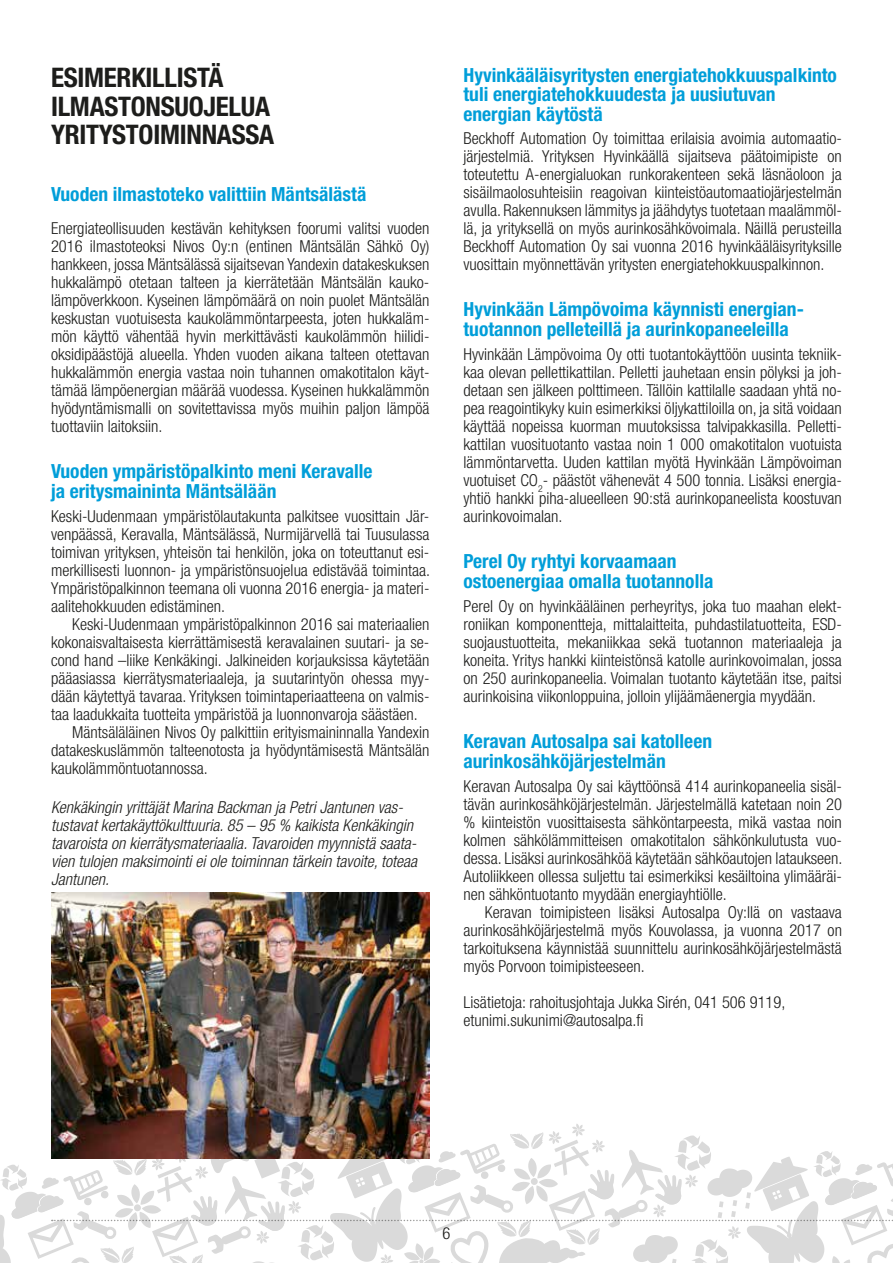
<style>
.page{position:relative;width:893px;height:1263px;background:#fff}
.page>*{position:absolute;margin:0;border:0;box-sizing:border-box;transform-origin:0 0}
.t1{font:700 condensed 27px/28.5px "Helvetica Neue LT Pro";letter-spacing:-.01em;color:#1d1d1b}
.t2{font:700 condensed 19.5px/19.5px "Helvetica Neue LT Pro";color:#009ed9}
.t3{font:300 condensed 16.5px/18px "Helvetica Neue LT Pro";color:#1d1d1b;text-align:justify}
.t4{font:italic 300 condensed 16.5px/18px "Helvetica Neue LT Pro";color:#1d1d1b}
</style>
<div class="page">
<svg style="left:0;top:1123px;width:893px;height:140px"></svg>
<img style="left:51px;top:892px;width:378px;height:267px">
<h1 class="t1" style="left:51px;top:63px;width:225px">ESIMERKILLISTÄ<br>ILMASTONSUOJELUA<br>YRITYSTOIMINNASSA</h1>
<p class="t2" style="left:51px;top:184px;width:317px">Vuoden ilmastoteko valittiin Mäntsälästä</p>
<p class="t3" style="left:51px;top:219px;width:380px">Energiateollisuuden kestävän kehityksen foorumi valitsi vuoden 2016 ilmastoteoksi Nivos Oy:n (entinen Mäntsälän Sähkö Oy) hankkeen, jossa Mäntsälässä sijaitsevan Yandexin datakeskuksen hukkalämpö otetaan talteen ja kierrätetään Mäntsälän kauko&shy;lämpöverkkoon. Kyseinen lämpömäärä on noin puolet Mäntsälän keskustan vuotuisesta kaukolämmöntarpeesta, joten hukkaläm&shy;mön käyttö vähentää hyvin merkittävästi kaukolämmön hiilidi&shy;oksidipäästöjä alueella. Yhden vuoden aikana talteen otettavan hukkalämmön energia vastaa noin tuhannen omakotitalon käyt&shy;tämää lämpöenergian määrää vuodessa. Kyseinen hukkalämmön hyödyntämismalli on sovitettavissa myös muihin paljon lämpöä tuottaviin laitoksiin.</p>
<p class="t2" style="left:51px;top:461px;width:323px">Vuoden ympäristöpalkinto meni Keravalle ja eritysmaininta Mäntsälään</p>
<p class="t3" style="left:51px;top:507px;width:381px">Keski-Uudenmaan ympäristölautakunta palkitsee vuosittain Jär&shy;venpäässä, Keravalla, Mäntsälässä, Nurmijärvellä tai Tuusulassa toimivan yrityksen, yhteisön tai henkilön, joka on toteuttanut esi&shy;merkillisesti luonnon- ja ympäristönsuojelua edistävää toimintaa.<br>Ympäristöpalkinnon teemana oli vuonna 2016 energia- ja materi&shy;aalitehokkuuden edistäminen.</p>
<p class="t3" style="left:72px;top:615px;width:359px">Keski-Uudenmaan ympäristöpalkinnon 2016 sai materiaalien</p>
<p class="t3" style="left:51px;top:633px;width:380px">kokonaisvaltaisesta kierrättämisestä keravalainen suutari- ja se-</p>
<p class="t3" style="left:51px;top:651px;width:380px">cond hand –liike Kenkäkingi. Jalkineiden korjauksissa käytetään</p>
<p class="t3" style="left:51px;top:669px;width:380px">pääasiassa kierrätysmateriaaleja, ja suutarintyön ohessa myy-</p>
<p class="t3" style="left:51px;top:687px;width:380px">dään käytettyä tavaraa. Yrityksen toimintaperiaatteena on valmis-</p>
<p class="t3" style="left:51px;top:705px;width:368px">taa laadukkaita tuotteita ympäristöä ja luonnonvaroja säästäen.</p>
<p class="t3" style="left:72px;top:723px;width:359px">Mäntsäläläinen Nivos Oy palkittiin erityismaininnalla Yandexin</p>
<p class="t3" style="left:51px;top:741px;width:380px">datakeskuslämmön talteenotosta ja hyödyntämisestä Mäntsälän</p>
<p class="t3" style="left:51px;top:759px;width:158px">kaukolämmöntuotannossa.</p>
<p class="t4" style="left:51px;top:798px;width:368px">Kenkäkingin yrittäjät Marina Backman ja Petri Jantunen vas&shy;tustavat kertakäyttökulttuuria. 85 – 95 % kaikista Kenkäkingin tavaroista on kierrätysmateriaalia. Tavaroiden myynnistä saata&shy;vien tulojen maksimointi ei ole toiminnan tärkein tavoite, toteaa Jantunen.</p>
<p class="t2" style="left:463px;top:65px;width:375px">Hyvinkääläisyritysten energiatehokkuuspalkinto tuli energiatehokkuudesta ja uusiutuvan energian käytöstä</p>
<p class="t3" style="left:463px;top:129px;width:380px">Beckhoff Automation Oy toimittaa erilaisia avoimia automaatio&shy;järjestelmiä. Yrityksen Hyvinkäällä sijaitseva päätoimipiste on toteutettu A-energialuokan runkorakenteen sekä läsnäoloon ja sisäilmaolosuhteisiin reagoivan kiinteistöautomaatiojärjestelmän avulla. Rakennuksen lämmitys ja jäähdytys tuotetaan maalämmöl&shy;lä, ja yrityksellä on myös aurinkosähkövoimala. Näillä perusteilla Beckhoff Automation Oy sai vuonna 2016 hyvinkääläisyrityksille vuosittain myönnettävän yritysten energiatehokkuuspalkinnon.</p>
<p class="t2" style="left:463px;top:299px;width:342px">Hyvinkään Lämpövoima käynnisti energian&shy;tuotannon pelleteillä ja aurinkopaneeleilla</p>
<p class="t3" style="left:463px;top:345px;width:380px">Hyvinkään Lämpövoima Oy otti tuotantokäyttöön uusinta tekniik&shy;kaa olevan pellettikattilan. Pelletti jauhetaan ensin pölyksi ja joh&shy;detaan sen jälkeen polttimeen. Tällöin kattilalle saadaan yhtä no&shy;pea reagointikyky kuin esimerkiksi öljykattiloilla on, ja sitä voidaan käyttää nopeissa kuorman muutoksissa talvipakkasilla. Pelletti&shy;kattilan vuosituotanto vastaa noin 1 000 omakotitalon vuotuista lämmöntarvetta. Uuden kattilan myötä Hyvinkään Lämpövoiman vuotuiset CO<sub>2</sub>- päästöt vähenevät 4 500 tonnia. Lisäksi energia&shy;yhtiö hankki piha-alueelleen 90:stä aurinkopaneelista koostuvan aurinkovoimalan.</p>
<p class="t2" style="left:463px;top:551px;width:251px">Perel Oy ryhtyi korvaamaan ostoenergiaa omalla tuotannolla</p>
<p class="t3" style="left:463px;top:597px;width:380px">Perel Oy on hyvinkääläinen perheyritys, joka tuo maahan elekt&shy;roniikan komponentteja, mittalaitteita, puhdastilatuotteita, ESD&shy;suojaustuotteita, mekaniikkaa sekä tuotannon materiaaleja ja koneita. Yritys hankki kiinteistönsä katolle aurinkovoimalan, jossa on 250 aurinkopaneelia. Voimalan tuotanto käytetään itse, paitsi aurinkoisina viikonloppuina, jolloin ylijäämäenergia myydään.</p>
<p class="t2" style="left:463px;top:731px;width:250px">Keravan Autosalpa sai katolleen aurinkosähköjärjestelmän</p>
<p class="t3" style="left:463px;top:777px;width:381px">Keravan Autosalpa Oy sai käyttöönsä 414 aurinkopaneelia sisäl&shy;tävän aurinkosähköjärjestelmän. Järjestelmällä katetaan noin 20 % kiinteistön vuosittaisesta sähköntarpeesta, mikä vastaa noin kolmen sähkölämmitteisen omakotitalon sähkönkulutusta vuo&shy;dessa. Lisäksi aurinkosähköä käytetään sähköautojen lataukseen.<br>Autoliikkeen ollessa suljettu tai esimerkiksi kesäiltoina ylimääräi&shy;nen sähköntuotanto myydään energiayhtiölle.</p>
<p class="t3" style="left:463px;top:903px;width:380px;text-indent:21px">Keravan toimipisteen lisäksi Autosalpa Oy:llä on vastaava aurinkosähköjärjestelmä myös Kouvolassa, ja vuonna 2017 on tarkoituksena käynnistää suunnittelu aurinkosähköjärjestelmästä myös Porvoon toimipisteeseen.</p>
<p class="t3" style="left:463px;top:993px;width:323px">Lisätietoja: rahoitusjohtaja Jukka Sirén, 041 506 9119, etunimi.sukunimi@autosalpa.fi</p>
<p class="t3" style="left:442px;top:1224px;width:9px">6</p>
</div>
